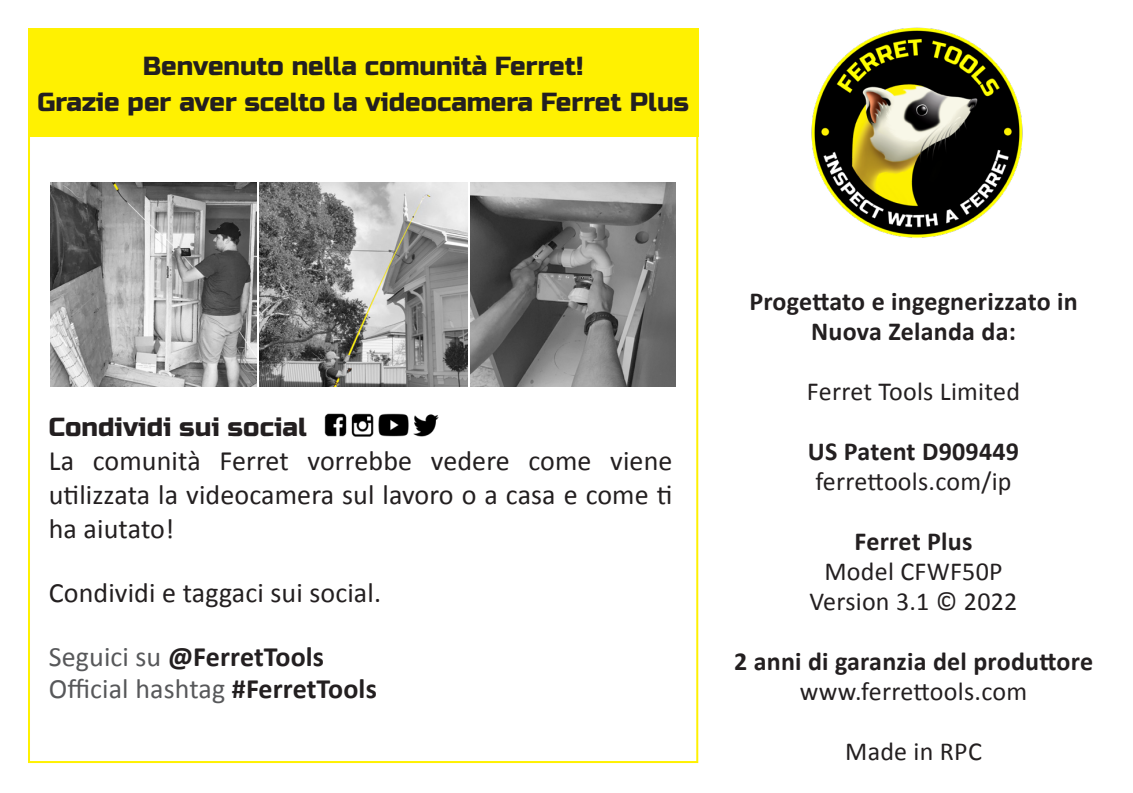
<style>
.page{position:relative;width:1133px;height:793px;background:#fff}
.page>*{position:absolute;margin:0;border:0;box-sizing:border-box;transform-origin:0 0}
.t1{font:28px/34px "Calibri";letter-spacing:.005em;color:#231f20;text-align:justify}
.t2{font:28px "Calibri";letter-spacing:.005em;color:#57585a}
.t3{font:700 28px "Calibri";letter-spacing:.005em;color:#231f20}
.t4{font:700 26px/30px "Calibri";letter-spacing:.01em;color:#231f20;text-align:center}
.t5{font:26px "Calibri";letter-spacing:.01em;color:#231f20}
.t6{font:26px "Russo One";color:#231f20}
.s1{font-weight:400;color:#57585a}
.s2{font-weight:700;color:#231f20}
</style>
<div class="page">
<img style="left:811px;top:27px;width:212px;height:211px">
<div style="left:28px;top:28px;width:670px;height:109px;background:#fff101"></div>
<img style="left:324px;top:413px;width:115px;height:24px">
<img style="left:50px;top:183px;width:206px;height:204px">
<img style="left:260px;top:183px;width:207px;height:204px">
<img style="left:470px;top:183px;width:205px;height:204px">
<p class="t6" style="left:143px;top:51px;width:442px">Benvenuto nella comunità Ferret!</p>
<p class="t6" style="left:37px;top:87px;width:653px">Grazie per aver scelto la videocamera Ferret Plus</p>
<p class="t6" style="left:49px;top:412px;width:260px">Condividi sui social</p>
<p class="t1" style="left:49px;top:443px;width:625px">La comunità Ferret vorrebbe vedere come viene utilizzata la videocamera sul lavoro o a casa e come ti ha aiutato!</p>
<p class="t1" style="left:49px;top:575px;width:334px">Condividi e taggaci sui social.</p>
<p class="t3" style="left:49px;top:637px;width:277px"><span class="s1">Seguici su</span> @FerretTools</p>
<p class="t2" style="left:49px;top:669px;width:330px">Official hashtag <span class="s2">#FerretTools</span></p>
<p class="t4" style="left:749px;top:285px;width:330px">Progettato e ingegnerizzato in<br>Nuova Zelanda da:</p>
<p class="t5" style="left:807px;top:373px;width:215px">Ferret Tools Limited</p>
<p class="t4" style="left:808px;top:435px;width:213px">US Patent D909449</p>
<p class="t5" style="left:815px;top:463px;width:198px">ferrettools.com/ip</p>
<p class="t4" style="left:854px;top:525px;width:119px">Ferret Plus</p>
<p class="t5" style="left:824px;top:553px;width:180px">Model CFWF50P</p>
<p class="t5" style="left:809px;top:583px;width:209px">Version 3.1 © 2022</p>
<p class="t4" style="left:734px;top:645px;width:360px">2 anni di garanzia del produttore</p>
<p class="t5" style="left:800px;top:673px;width:229px">www.ferrettools.com</p>
<p class="t5" style="left:845px;top:733px;width:138px">Made in RPC</p>
</div>
